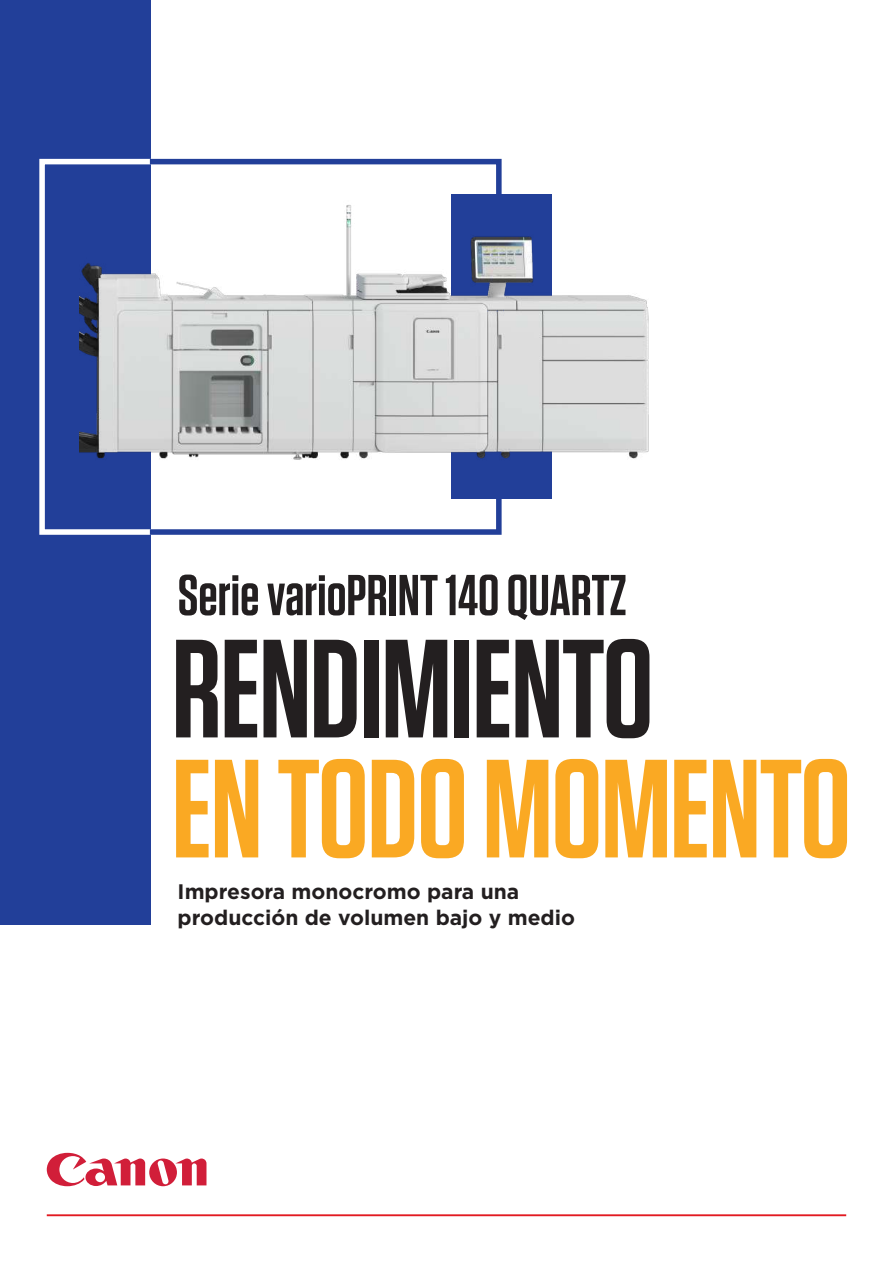
<style>
.page{position:relative;width:893px;height:1263px;background:#fff}
.page>*{position:absolute;margin:0;border:0;box-sizing:border-box;transform-origin:0 0}
.t1{font:600 139.5px "Tungsten";letter-spacing:-.01em;color:#faa923}
.t2{font:600 139.5px "Tungsten";letter-spacing:-.01em;color:#231f20}
.t3{font:600 57.45px "Tungsten";color:#231f20}
.t4{font:700 21px/25.2px "Gotham";color:#231f20}
</style>
<div class="page">
<div style="left:0;top:0;width:150px;height:925px;background:#223f99"></div>
<hr style="left:47px;top:1214px;width:799px;height:2px;background:#e21a21">
<svg style="left:47px;top:1153px;width:159px;height:33px"></svg>
<svg style="left:39px;top:158px;width:610px;height:377px"></svg>
<svg style="left:144px;top:156px;width:360px;height:44px"></svg>
<svg style="left:144px;top:493px;width:360px;height:44px"></svg>
<h2 class="t3" style="left:178px;top:565px;width:450px">Serie varioPRINT 140 QUARTZ</h2>
<h1 class="t2" style="left:172px;top:615px;width:483px">RENDIMIENTO</h1>
<h1 class="t1" style="left:172px;top:735px;width:681px">EN TODO MOMENTO</h1>
<p class="t4" style="left:178px;top:879px;width:399px">Impresora monocromo para una producción de volumen bajo y medio</p>
</div>
